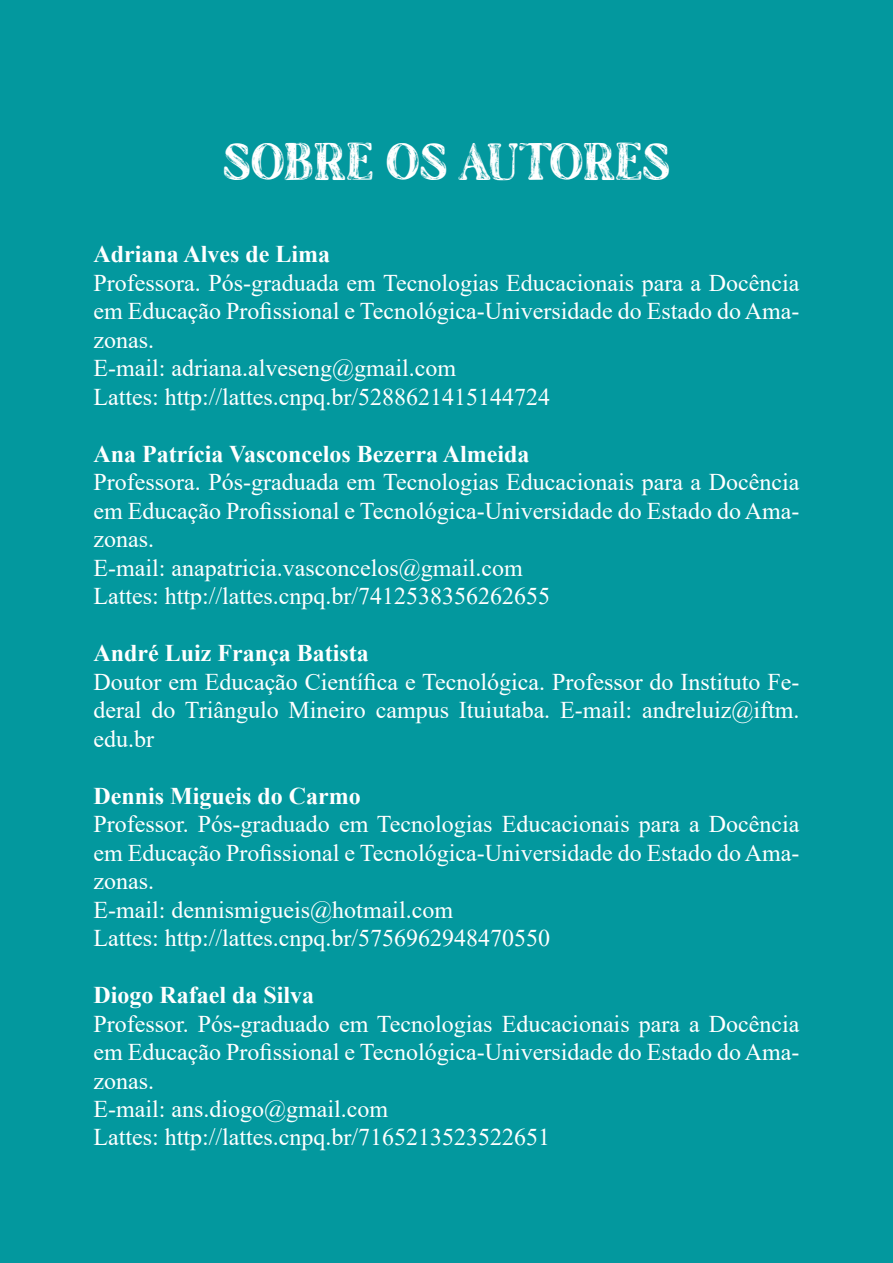
<style>
.page{position:relative;width:893px;height:1263px;background:#03989e}
.page>*{position:absolute;margin:0;border:0;box-sizing:border-box;transform-origin:0 0}
.t1{font:33px "The Artisan Marker Serif";color:#fff}
.t2{font:24px/28.5px "Times New Roman";color:#fff}
.t3{font:700 24px "Times New Roman";color:#fff}
</style>
<div class="page">
<h1 class="t1" style="left:223px;top:149px;width:448px">SOBRE OS AUTORES</h1>
<p class="t3" style="left:94px;top:237px;width:238px">Adriana Alves de Lima</p>
<p class="t2" style="left:94px;top:268px;width:707px">Professora. Pós-graduada em Tecnologias Educacionais para a Docência em Educação Profissional e Tecnológica-Universidade do Estado do Ama&shy;zonas.<br>E-mail: adriana.alveseng@gmail.com<br>Lattes: http://lattes.cnpq.br/5288621415144724</p>
<p class="t3" style="left:94px;top:436px;width:437px">Ana Patrícia Vasconcelos Bezerra Almeida</p>
<p class="t2" style="left:94px;top:467px;width:707px">Professora. Pós-graduada em Tecnologias Educacionais para a Docência em Educação Profissional e Tecnológica-Universidade do Estado do Ama&shy;zonas.<br>E-mail: anapatricia.vasconcelos@gmail.com<br>Lattes: http://lattes.cnpq.br/7412538356262655</p>
<p class="t3" style="left:94px;top:636px;width:277px">André Luiz França Batista</p>
<p class="t2" style="left:94px;top:666px;width:707px;text-align:justify">Doutor em Educação Científica e Tecnológica. Professor do Instituto Fe&shy;deral do Triângulo Mineiro campus Ituiutaba. E-mail: andreluiz@iftm. edu.br</p>
<p class="t3" style="left:94px;top:778px;width:269px">Dennis Migueis do Carmo</p>
<p class="t2" style="left:94px;top:809px;width:707px">Professor. Pós-graduado em Tecnologias Educacionais para a Docência em Educação Profissional e Tecnológica-Universidade do Estado do Ama&shy;zonas.<br>E-mail: dennismigueis@hotmail.com<br>Lattes: http://lattes.cnpq.br/5756962948470550</p>
<p class="t3" style="left:94px;top:978px;width:222px">Diogo Rafael da Silva</p>
<p class="t2" style="left:94px;top:1008px;width:707px">Professor. Pós-graduado em Tecnologias Educacionais para a Docência em Educação Profissional e Tecnológica-Universidade do Estado do Ama&shy;zonas.<br>E-mail: ans.diogo@gmail.com<br>Lattes: http://lattes.cnpq.br/7165213523522651</p>
</div>
